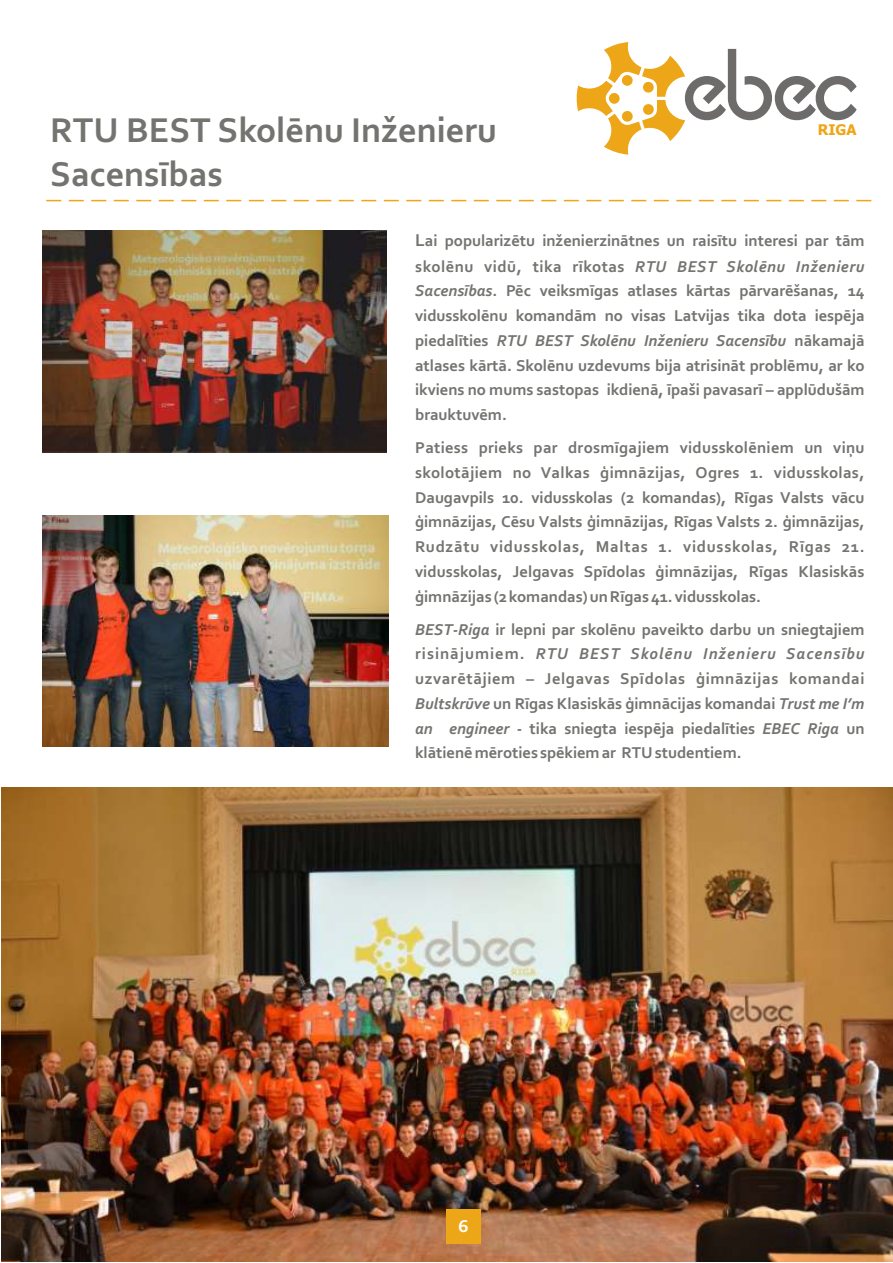
<style>
.page{position:relative;width:893px;height:1263px;background:#fff}
.page>*{position:absolute;margin:0;border:0;box-sizing:border-box;transform-origin:0 0}
.t1{font:700 36.15px/44.1px "Corbel";color:#737370}
.t2{font:700 18px "Corbel";color:#fff;scale:1.07 1}
.t3{font:700 16.5px/24.8px "Corbel";color:#737370;text-align:justify}
.t4{font:700 14.7px "Tahoma";color:#eda617}
.s1{font-size:18px}
.s2{font-style:italic}
</style>
<div class="page">
<img style="left:1px;top:787px;width:892px;height:474px">
<svg style="left:46px;top:199px;width:826px;height:3px"></svg>
<img style="left:42px;top:230px;width:345px;height:223px">
<img style="left:42px;top:516px;width:346px;height:231px">
<div style="left:446px;top:1209px;width:34px;height:34px;background:#eda617"></div>
<svg style="left:576px;top:42px;width:281px;height:113px"></svg>
<h1 class="t1" style="left:50px;top:111px;width:448px">RTU BEST Skolēnu Inženieru<br>Sacensības</h1>
<p class="t4" style="left:818px;top:123px;width:40px">RIGA</p>
<p class="t3" style="left:415px;top:230px;width:451px"><span class="s1">L</span>ai popularizētu inženierzinātnes un raisītu interesi par tām skolēnu vidū, tika rīkotas <span class="s2">RTU BEST Skolēnu Inženieru Sacensības</span>. Pēc veiksmīgas atlases kārtas pārvarēšanas, 14 vidusskolēnu komandām no visas Latvijas tika dota iespēja piedalīties <span class="s2">RTU BEST Skolēnu Inženieru Sacensību</span> nākamajā atlases kārtā. Skolēnu uzdevums bija atrisināt problēmu, ar ko ikviens no mums sastopas ikdienā, īpaši pavasarī – applūdušām brauktuvēm.</p>
<p class="t3" style="left:415px;top:437px;width:451px">Patiess prieks par drosmīgajiem vidusskolēniem un viņu skolotājiem no Valkas ģimnāzijas, Ogres 1. vidusskolas, Daugavpils 10. vidusskolas (2 komandas), Rīgas Valsts vācu ģimnāzijas, Cēsu Valsts ģimnāzijas, Rīgas Valsts 2. ģimnāzijas, Rudzātu vidusskolas, Maltas 1. vidusskolas, Rīgas 21. vidusskolas, Jelgavas Spīdolas ģimnāzijas, Rīgas Klasiskās ģimnāzijas (2 komandas) un Rīgas 41. vidusskolas.</p>
<p class="t3" style="left:415px;top:618px;width:451px"><span class="s2">BEST‐Riga</span> ir lepni par skolēnu paveikto darbu un sniegtajiem risinājumiem. <span class="s2">RTU BEST Skolēnu Inženieru Sacensību </span>uzvarētājiem – Jelgavas Spīdolas ģimnāzijas komandai <span class="s2">Bultskrūve</span> un Rīgas Klasiskās ģimnācijas komandai <span class="s2">Trust me I’m an engineer</span> ‐ tika sniegta iespēja piedalīties <span class="s2">EBEC Riga</span> un klātienē mēroties spēkiem ar RTU studentiem.</p>
<p class="t2" style="left:458px;top:1218px;width:11px">6</p>
</div>
